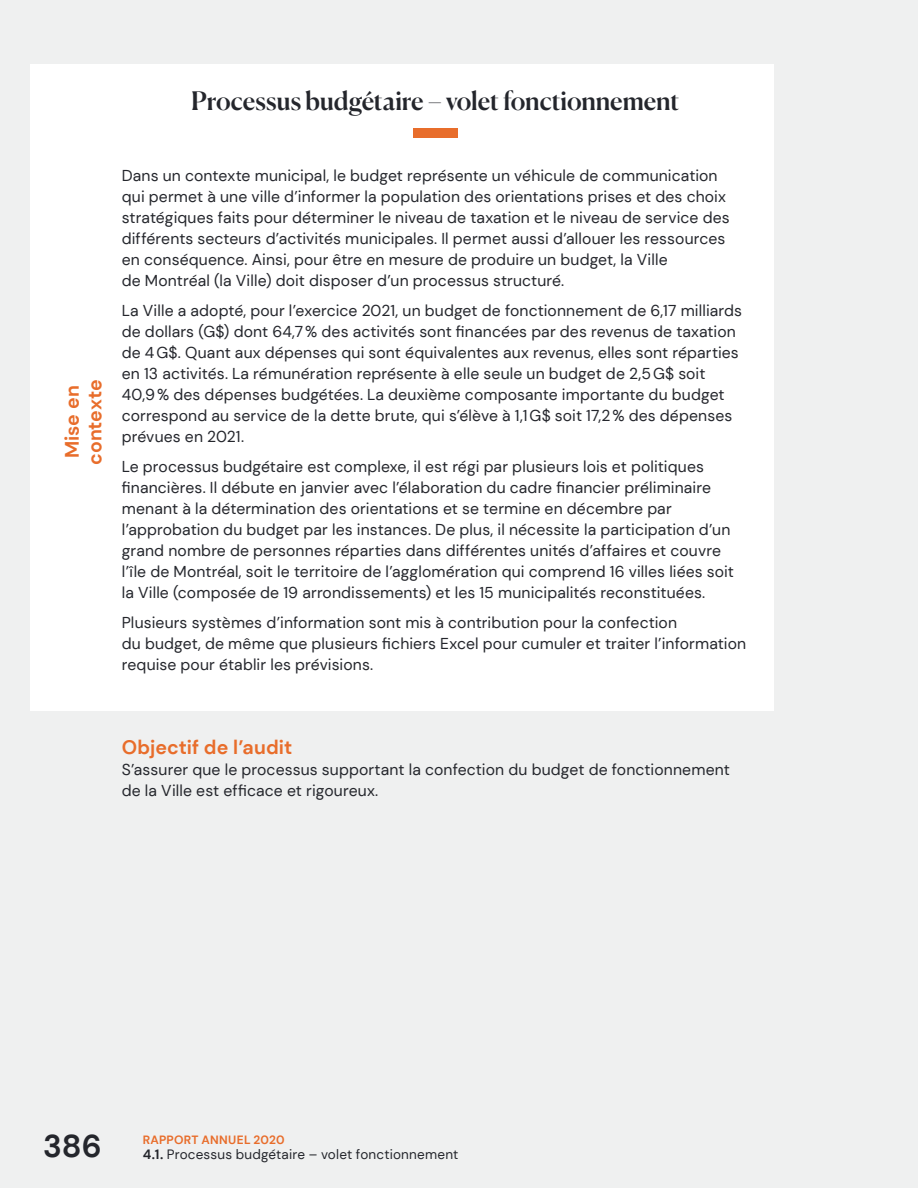
<style>
.page{position:relative;width:918px;height:1188px;background:#eff0f0}
.page>*{position:absolute;margin:0;border:0;box-sizing:border-box;transform-origin:0 0}
.t1{font:700 31.5px "DM Sans";color:#24262c}
.Sous-titre_Objectif{font:500 25.5px "Canela";letter-spacing:-.01em;color:#24262c}
.constats-sous-titre{font:700 19.5px/22.5px "DM Sans";color:#e86d2b;text-align:center}
.Texte_courant{font:15.75px/21px "DM Sans";letter-spacing:.005em;color:#24262c}
.t2{font:13.5px "DM Sans";letter-spacing:.015em;color:#24262c}
.t3{font:700 12px "DM Sans";letter-spacing:.02em;color:#e86d2b}
.s1{font-weight:700}
</style>
<div class="page">
<div style="left:31px;top:65px;width:743px;height:646px;background:#fff"></div>
<div style="left:413px;top:128px;width:45px;height:9px;background:#e86d2b"></div>
<p class="Sous-titre_Objectif" style="left:191px;top:81px;width:490px">Processus budgétaire – volet fonctionnement</p>
<p class="constats-sous-titre" style="left:61px;top:465px;width:87px;rotate:-90deg">Mise en contexte</p>
<p class="Texte_courant" style="left:122px;top:165px;width:609px">Dans un contexte municipal, le budget représente un véhicule de communication qui permet à une ville d’informer la population des orientations prises et des choix stratégiques faits pour déterminer le niveau de taxation et le niveau de service des différents secteurs d’activités municipales. Il permet aussi d’allouer les ressources en conséquence. Ainsi, pour être en mesure de produire un budget, la Ville<br>de Montréal (la Ville) doit disposer d’un processus structuré.</p>
<p class="Texte_courant" style="left:122px;top:300px;width:622px">La Ville a adopté, pour l’exercice 2021, un budget de fonctionnement de 6,17 milliards de dollars (G$) dont 64,7% des activités sont financées par des revenus de taxation de 4G$. Quant aux dépenses qui sont équivalentes aux revenus, elles sont réparties en 13 activités. La rémunération représente à elle seule un budget de 2,5G$ soit 40,9% des dépenses budgétées. La deuxième composante importante du budget correspond au service de la dette brute, qui s’élève à 1,1G$ soit 17,2% des dépenses prévues en 2021.</p>
<p class="Texte_courant" style="left:122px;top:456px;width:614px">Le processus budgétaire est complexe, il est régi par plusieurs lois et politiques financières. Il débute en janvier avec l’élaboration du cadre financier préliminaire menant à la détermination des orientations et se termine en décembre par l’approbation du budget par les instances. De plus, il nécessite la participation d’un grand nombre de personnes réparties dans différentes unités d’affaires et couvre l’île de Montréal, soit le territoire de l’agglomération qui comprend 16 villes liées soit la Ville (composée de 19 arrondissements) et les 15 municipalités reconstituées.</p>
<p class="Texte_courant" style="left:122px;top:612px;width:626px">Plusieurs systèmes d’information sont mis à contribution pour la confection<br>du budget, de même que plusieurs fichiers Excel pour cumuler et traiter l’information requise pour établir les prévisions.</p>
<p class="constats-sous-titre" style="left:122px;top:736px;width:172px">Objectif de l’audit</p>
<p class="Texte_courant" style="left:122px;top:759px;width:610px">S’assurer que le processus supportant la confection du budget de fonctionnement de la Ville est efficace et rigoureux.</p>
<h1 class="t1" style="left:43px;top:1126px;width:60px">386</h1>
<p class="t3" style="left:143px;top:1132px;width:143px">RAPPORT ANNUEL 2020</p>
<p class="t2" style="left:143px;top:1146px;width:317px"><span class="s1">4.1.</span> Processus budgétaire – volet fonctionnement</p>
</div>
